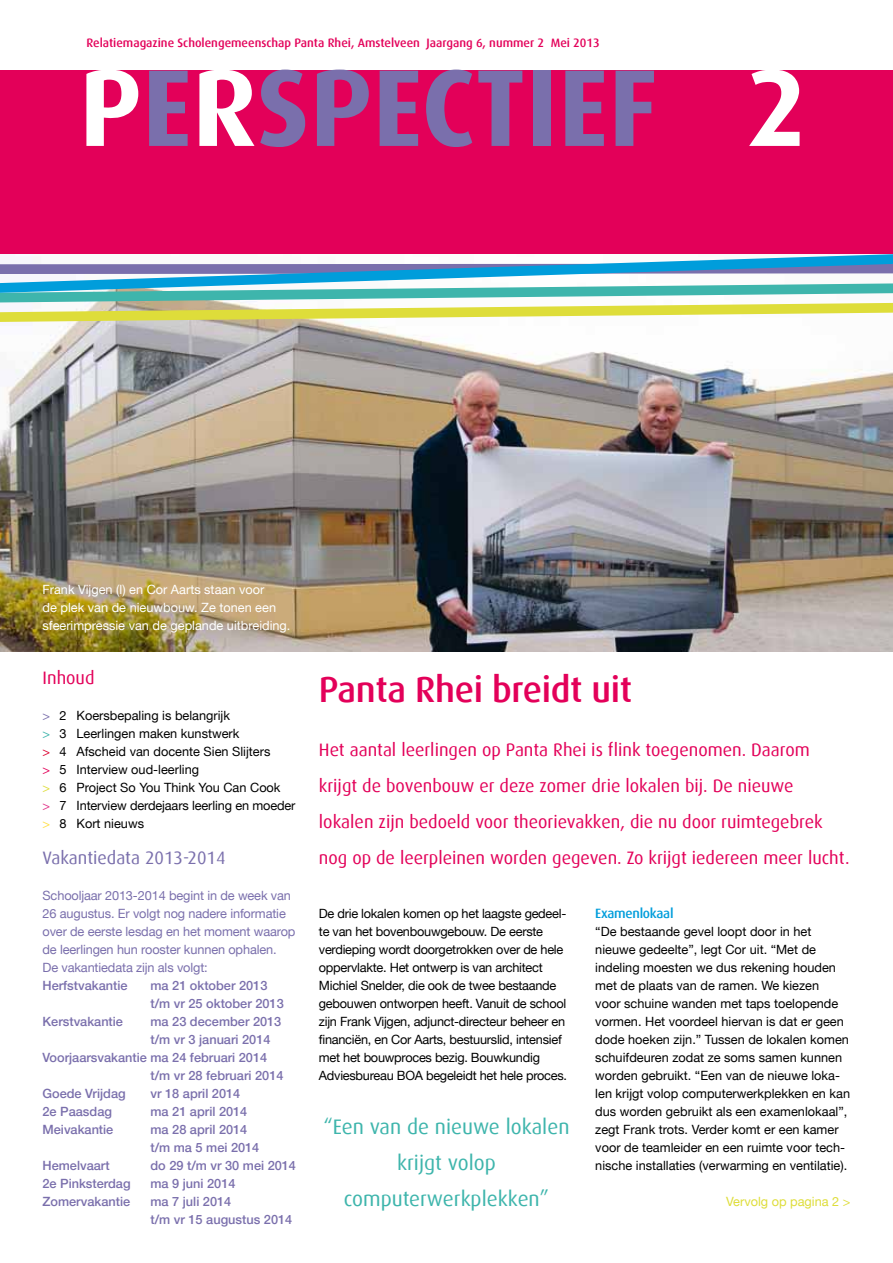
<style>
.page{position:relative;width:893px;height:1263px;background:#fff}
.page>*{position:absolute;margin:0;border:0;box-sizing:border-box;transform-origin:0 0}
.t1{font:700 109.35px "Dax";color:#7a6fac}
.t2{font:500 36px "Dax";letter-spacing:-.01em;color:#e30059}
.t3{font:21px/36px "Dax";color:#3eb5ac;text-align:center}
.t4{font:18px/36px "Dax";color:#e30059}
.t5{font:18px "Dax";color:#7a6fac}
.t6{font:500 13.5px "Dax";letter-spacing:-.02em;color:#009ddb}
.t7{font:12.75px/18px "Helvetica Neue LT";color:#000}
.t8{font:12.75px/18px "Helvetica Neue LT";letter-spacing:-.02em;color:#000}
.t9{font:500 12.75px/18px "Helvetica Neue LT";color:#7a6fac}
.t10{font:12.75px/18px "Helvetica Neue LT";letter-spacing:-.01em;color:#7a6fac}
.t11{font:12.75px/18px "Helvetica Neue LT";color:#fff}
.t12{font:12.75px "Helvetica Neue LT";color:#dedd3a}
.t13{font:500 12.15px "Dax";color:#e30059}
.s1{color:#fff}
.s2{color:#7a6fac}
.s3{color:#3eb5ac}
.s4{color:#dc002f}
.s5{color:#e30059}
.s6{color:#dedd3a}
.s7{color:#e13288}
.s8{color:#ffdf44}
</style>
<div class="page">
<img style="left:0;top:322px;width:893px;height:330px">
<div style="left:0;top:71px;width:893px;height:183px;background:#e30059"></div>
<svg style="left:0;top:254px;width:893px;height:68px"></svg>
<p class="t13" style="left:86px;top:36px;width:515px">Relatiemagazine Scholengemeenschap Panta Rhei, Amstelveen Jaargang 6, nummer 2 Mei 2013</p>
<h1 class="t1" style="left:79px;top:46px;width:730px"><span class="s1">P</span>E<span class="s1">R</span>SPECTIEF <span class="s1">2</span></h1>
<p class="t11" style="left:43px;top:580px;width:249px">Frank Vijgen (l) en Cor Aarts staan voor<br>de plek van de nieuwbouw. Ze tonen een sfeerimpressie van de geplande uitbreiding.</p>
<h3 class="t4" style="left:43px;top:660px;width:54px">Inhoud</h3>
<p class="t7" style="left:43px;top:706px;width:255px"><span class="s2">&gt;</span> 2 Koersbepaling is belangrijk<br><span class="s3">&gt;</span> 3 Leerlingen maken kunstwerk<br><span class="s4">&gt;</span> 4 Afscheid van docente Sien Slijters<br><span class="s5">&gt;</span> 5 Interview oud-leerling<br><span class="s6">&gt;</span> 6 Project So You Think You Can Cook<br><span class="s7">&gt;</span> 7 Interview derdejaars leerling en moeder <span class="s8">&gt;</span> 8 Kort nieuws</p>
<h3 class="t5" style="left:43px;top:848px;width:185px">Vakantiedata 2013-2014</h3>
<p class="t10" style="left:43px;top:886px;width:254px">Schooljaar 2013-2014 begint in de week van 26 augustus. Er volgt nog nadere informatie over de eerste lesdag en het moment waarop de leerlingen hun rooster kunnen ophalen.<br>De vakantiedata zijn als volgt:</p>
<p class="t9" style="left:43px;top:976px;width:87px">Herfstvakantie</p>
<p class="t9" style="left:151px;top:976px;width:135px">ma 21 oktober 2013 t/m vr 25 oktober 2013</p>
<p class="t9" style="left:43px;top:1012px;width:82px">Kerstvakantie</p>
<p class="t9" style="left:151px;top:1012px;width:132px">ma 23 december 2013</p>
<p class="t9" style="left:151px;top:1030px;width:122px">t/m vr 3 januari 2014</p>
<p class="t9" style="left:43px;top:1048px;width:226px">Voorjaarsvakantie ma 24 februari 2014</p>
<p class="t9" style="left:151px;top:1066px;width:134px">t/m vr 28 februari 2014</p>
<p class="t9" style="left:43px;top:1084px;width:85px">Goede Vrijdag</p>
<p class="t9" style="left:151px;top:1084px;width:91px">vr 18 april 2014</p>
<p class="t9" style="left:43px;top:1102px;width:71px">2e Paasdag</p>
<p class="t9" style="left:151px;top:1102px;width:98px">ma 21 april 2014</p>
<p class="t9" style="left:43px;top:1120px;width:72px">Meivakantie</p>
<p class="t9" style="left:151px;top:1120px;width:110px">ma 28 april 2014 t/m ma 5 mei 2014</p>
<p class="t9" style="left:43px;top:1156px;width:69px">Hemelvaart</p>
<p class="t9" style="left:151px;top:1156px;width:147px">do 29 t/m vr 30 mei 2014</p>
<p class="t9" style="left:43px;top:1174px;width:90px">2e Pinksterdag</p>
<p class="t9" style="left:151px;top:1174px;width:87px">ma 9 juni 2014</p>
<p class="t9" style="left:43px;top:1192px;width:89px">Zomervakantie</p>
<p class="t9" style="left:151px;top:1192px;width:143px">ma 7 juli 2014<br>t/m vr 15 augustus 2014</p>
<h2 class="t2" style="left:319px;top:669px;width:315px">Panta Rhei breidt uit</h2>
<p class="t4" style="left:319px;top:732px;width:532px">Het aantal leerlingen op Panta Rhei is flink toegenomen. Daarom krijgt de bovenbouw er deze zomer drie lokalen bij. De nieuwe lokalen zijn bedoeld voor theorievakken, die nu door ruimtegebrek nog op de leerpleinen worden gegeven. Zo krijgt iedereen meer lucht.</p>
<p class="t8" style="left:319px;top:904px;width:250px">De drie lokalen komen op het laagste gedeel&shy;te van het bovenbouwgebouw. De eerste verdieping wordt doorgetrokken over de hele oppervlakte. Het ontwerp is van architect Michiel Snelder, die ook de twee bestaande gebouwen ontworpen heeft. Vanuit de school zijn Frank Vijgen, adjunct-directeur beheer en financiën, en Cor Aarts, bestuurslid, intensief met het bouwproces bezig. Bouwkundig Adviesbureau BOA begeleidt het hele proces.</p>
<p class="t6" style="left:595px;top:906px;width:80px">Examenlokaal</p>
<p class="t7" style="left:595px;top:922px;width:256px">“De bestaande gevel loopt door in het nieuwe gedeelte”, legt Cor uit. “Met de indeling moesten we dus rekening houden met de plaats van de ramen. We kiezen<br>voor schuine wanden met taps toelopende vormen. Het voordeel hiervan is dat er geen dode hoeken zijn.” Tussen de lokalen komen schuifdeuren zodat ze soms samen kunnen worden gebruikt. “Een van de nieuwe loka&shy;len krijgt volop computerwerkplekken en kan dus worden gebruikt als een examenlokaal”, zegt Frank trots. Verder komt er een kamer voor de teamleider en een ruimte voor tech&shy;nische installaties (verwarming en ventilatie).</p>
<h3 class="t3" style="left:323px;top:1109px;width:248px">“Een van de nieuwe lokalen krijgt volop computerwerkplekken”</h3>
<p class="t12" style="left:726px;top:1194px;width:126px">Vervolg op pagina 2 &gt;</p>
</div>
